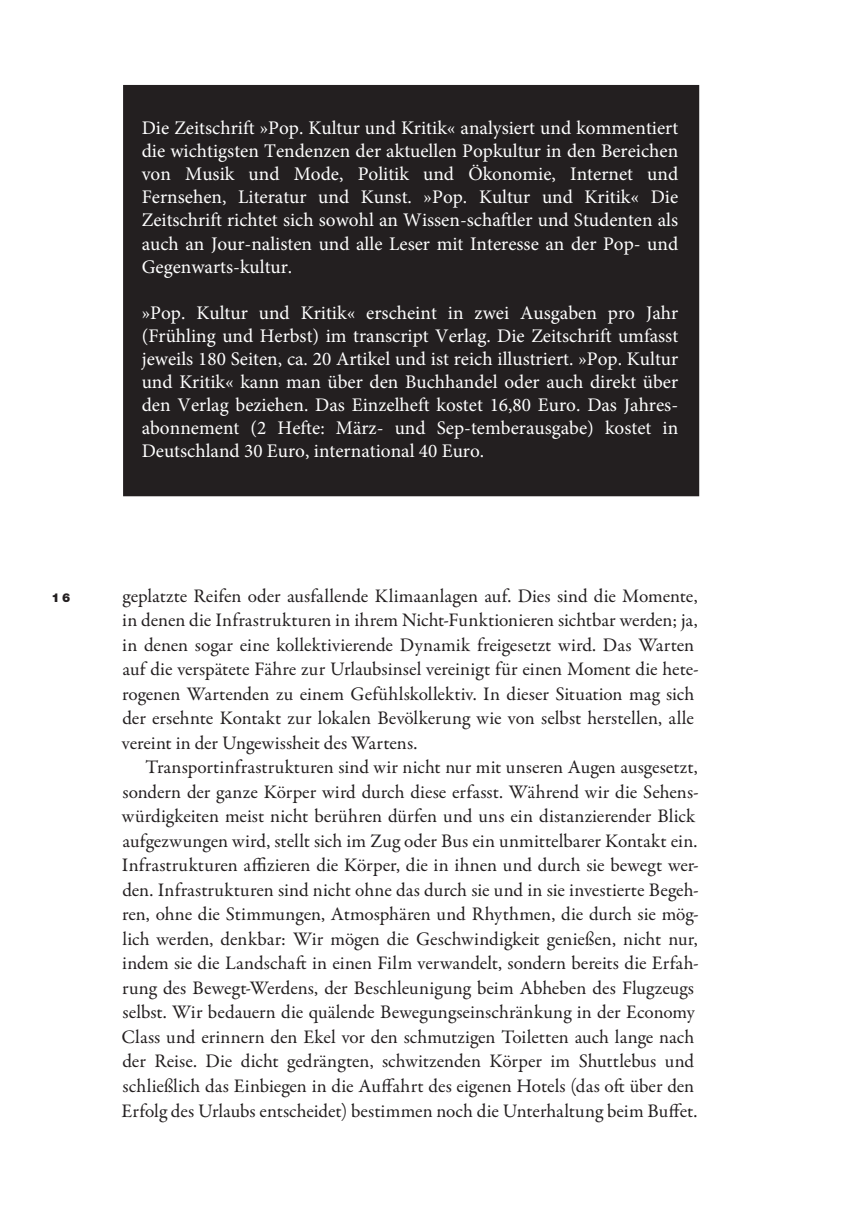
<style>
.page{position:relative;width:844px;height:1216px;background:#fff}
.page>*{position:absolute;margin:0;border:0;box-sizing:border-box;transform-origin:0 0}
.t1{font:19.25px/24.5px "Garamond Premr Pro";color:#231f20}
.t2{font:19.25px/23.1px "Minion Pro";color:#fff;text-align:justify}
.t3{font:900 12.25px "Helvetica Neue LT Std";color:#231f20}
</style>
<div class="page">
<div style="left:123px;top:85px;width:576px;height:411px;background:#231f20"></div>
<p class="t2" style="left:142px;top:116px;width:538px">Die Zeitschrift »Pop. Kultur und Kritik« analysiert und kommentiert die wichtigsten Tendenzen der aktuellen Popkultur in den Bereichen von Musik und Mode, Politik und Ökonomie, Internet und Fernsehen, Literatur und Kunst. »Pop. Kultur und Kritik« Die Zeitschrift richtet sich sowohl an Wissen-schaftler und Studenten als auch an Jour-nalisten und alle Leser mit Interesse an der Pop- und Gegenwarts-kultur.</p>
<p class="t2" style="left:142px;top:301px;width:538px">»Pop. Kultur und Kritik« erscheint in zwei Ausgaben pro Jahr (Frühling und Herbst) im transcript Verlag. Die Zeitschrift umfasst jeweils 180 Seiten, ca. 20 Artikel und ist reich illustriert. »Pop. Kultur und Kritik« kann man über den Buchhandel oder auch direkt über den Verlag beziehen. Das Einzelheft kostet 16,80 Euro. Das Jahres&shy;abonnement (2 Hefte: März- und Sep-temberausgabe) kostet in Deutschland 30 Euro, international 40 Euro.</p>
<p class="t3" style="left:51px;top:590px;width:20px">16</p>
<p class="t1" style="left:122px;top:583px;width:578px">geplatzte Reifen oder ausfallende Klimaanlagen auf. Dies sind die Momente, in denen die Infrastrukturen in ihrem Nicht-Funktionieren sichtbar werden; ja, in denen sogar eine kollektivierende Dynamik freigesetzt wird. Das Warten auf die verspätete Fähre zur Urlaubsinsel vereinigt für einen Moment die hete&shy;rogenen Wartenden zu einem Gefühlskollektiv. In dieser Situation mag sich der ersehnte Kontakt zur lokalen Bevölkerung wie von selbst herstellen, alle vereint in der Ungewissheit des Wartens.</p>
<p class="t1" style="left:121px;top:755px;width:578px;text-indent:24px">Transportinfrastrukturen sind wir nicht nur mit unseren Augen ausgesetzt, sondern der ganze Körper wird durch diese erfasst. Während wir die Sehens&shy;würdigkeiten meist nicht berühren dürfen und uns ein distanzierender Blick aufgezwungen wird, stellt sich im Zug oder Bus ein unmittelbarer Kontakt ein.<br>Infrastrukturen affizieren die Körper, die in ihnen und durch sie bewegt wer&shy;den. Infrastrukturen sind nicht ohne das durch sie und in sie investierte Begeh&shy;ren, ohne die Stimmungen, Atmosphären und Rhythmen, die durch sie mög&shy;lich werden, denkbar: Wir mögen die Geschwindigkeit genießen, nicht nur, indem sie die Landschaft in einen Film verwandelt, sondern bereits die Erfah&shy;rung des Bewegt-Werdens, der Beschleunigung beim Abheben des Flugzeugs selbst. Wir bedauern die quälende Bewegungseinschränkung in der Economy Class und erinnern den Ekel vor den schmutzigen Toiletten auch lange nach der Reise. Die dicht gedrängten, schwitzenden Körper im Shuttlebus und schließlich das Einbiegen in die Auffahrt des eigenen Hotels (das oft über den Erfolg des Urlaubs entscheidet) bestimmen noch die Unterhaltung beim Buffet.</p>
</div>
